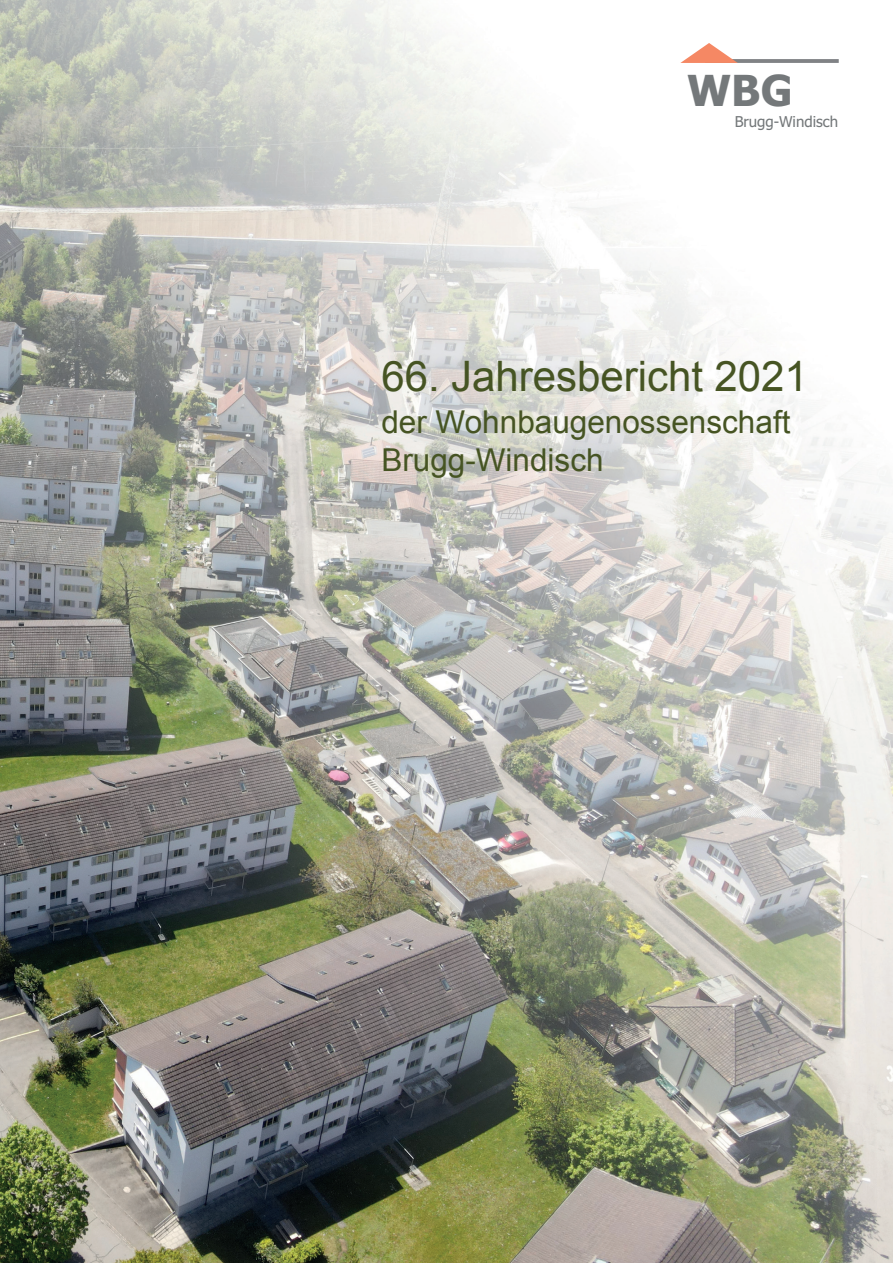
<style>
.page{position:relative;width:893px;height:1263px;background:#fff}
.page>*{position:absolute;margin:0;border:0;box-sizing:border-box;transform-origin:0 0}
.t1{font:700 42.9px "Tahoma";color:#74787a}
.t2{font:42px "Arial";color:#465423}
.t3{font:31.5px/37.8px "Arial";color:#465423}
.t4{font:15px "Tahoma";color:#74787a}
</style>
<div class="page">
<img style="left:0;top:0;width:893px;height:1263px">
<hr style="left:705px;top:59px;width:134px;height:4px;background:#898b8e">
<svg style="left:680px;top:43px;width:58px;height:20px"></svg>
<h1 class="t1" style="left:687px;top:60px;width:107px">WBG</h1>
<p class="t4" style="left:735px;top:112px;width:105px">Brugg-Windisch</p>
<h2 class="t2" style="left:381px;top:349px;width:428px">66. Jahresbericht 2021</h2>
<p class="t3" style="left:381px;top:403px;width:411px">der Wohnbaugenossenschaft<br>Brugg-Windisch</p>
</div>
